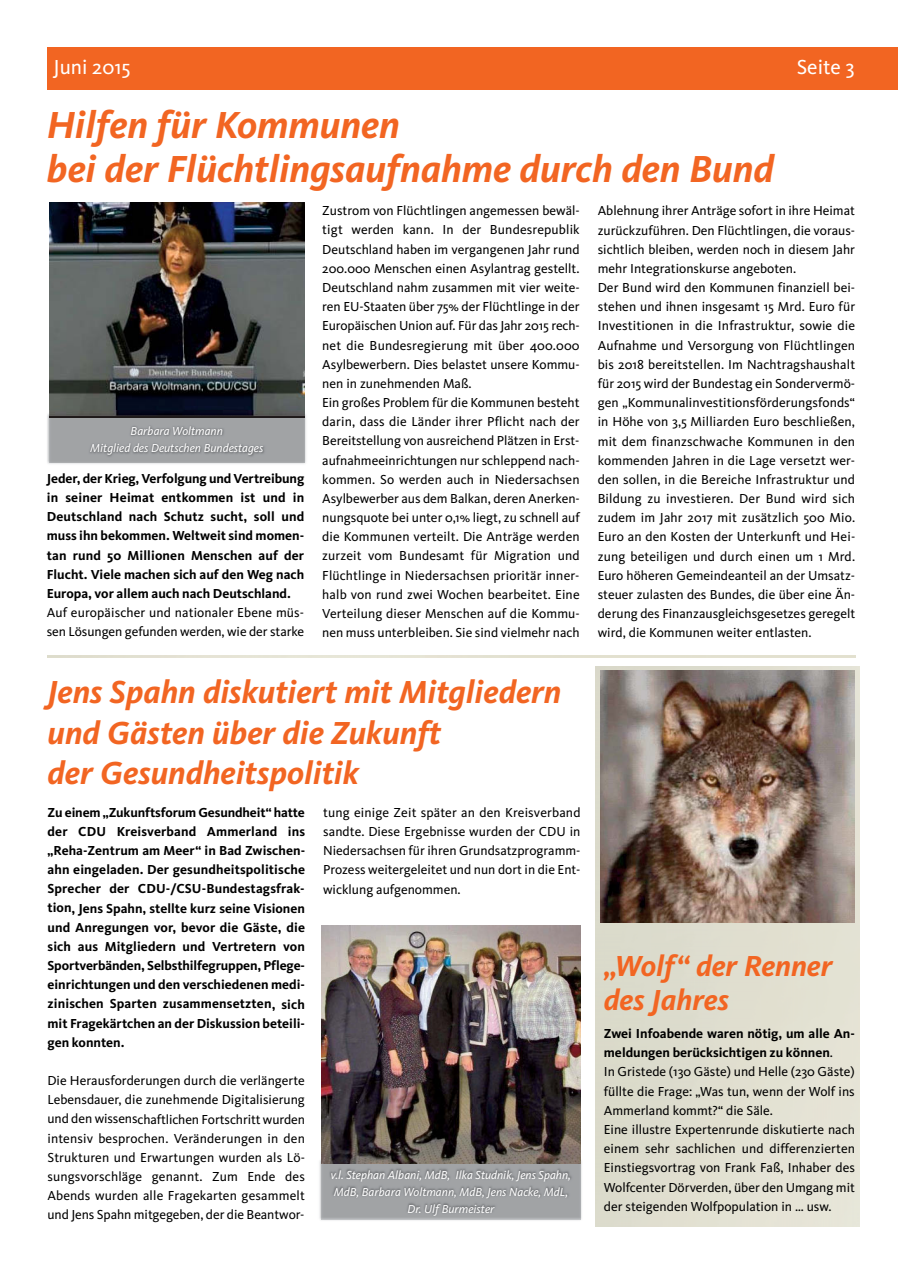
<style>
.page{position:relative;width:902px;height:1272px;background:#fff}
.page>*{position:absolute;margin:0;border:0;box-sizing:border-box;transform-origin:0 0}
.t1{font:italic 700 39px/43.5px "CDU Kievit";color:#f26522}
.t2{font:italic 700 33px/40.5px "CDU Kievit";color:#f26522}
.t3{font:italic 700 30px/33.9px "CDU Kievit";color:#f26522}
.t4{font:21px "CDU Kievit";color:#fff}
.t5{font:13.5px/19.2px "CDU Kievit";color:#000}
.t6{font:700 13.5px/19.2px "CDU Kievit";color:#000;text-align:justify}
.t7{font:italic 12px/17.1px "CDU Kievit";color:#fff;text-align:center}
.s1{font-weight:700}
</style>
<div class="page">
<div style="left:595px;top:666px;width:264px;height:560px;background:#e0decf"></div>
<div style="left:47px;top:47px;width:850px;height:42px;background:#f26522"></div>
<img style="left:600px;top:670px;width:254px;height:252px">
<img style="left:49px;top:202px;width:256px;height:208px">
<img style="left:319px;top:1155px;width:263px;height:66px">
<img style="left:321px;top:1163px;width:259px;height:56px">
<img style="left:321px;top:925px;width:259px;height:238px">
<img style="left:47px;top:414px;width:259px;height:50px">
<img style="left:49px;top:410px;width:256px;height:52px">
<h3 class="t4" style="left:54px;top:60px;width:78px">Juni 2015</h3>
<h3 class="t4" style="left:796px;top:60px;width:59px">Seite 3</h3>
<h1 class="t1" style="left:47px;top:108px;width:728px">Hilfen für Kommunen<br>bei der Flüchtlingsaufnahme durch den Bund</h1>
<p class="t7" style="left:90px;top:423px;width:174px">Barbara Woltmann<br>Mitglied des Deutschen Bundestages</p>
<p class="t6" style="left:47px;top:470px;width:259px">Jeder, der Krieg, Verfolgung und Vertreibung in seiner Heimat entkommen ist und in Deutschland nach Schutz sucht, soll und muss ihn bekommen. Weltweit sind momen&shy;tan rund 50 Millionen Menschen auf der Flucht. Viele machen sich auf den Weg nach Europa, vor allem auch nach Deutschland.</p>
<p class="t5" style="left:47px;top:604px;width:259px">Auf europäischer und nationaler Ebene müs&shy;sen Lösungen gefunden werden, wie der starke</p>
<p class="t5" style="left:322px;top:202px;width:259px">Zustrom von Flüchtlingen angemessen bewäl&shy;tigt werden kann. In der Bundesrepublik Deutschland haben im vergangenen Jahr rund 200.000 Menschen einen Asylantrag gestellt.<br>Deutschland nahm zusammen mit vier weite&shy;ren EU-Staaten über 75% der Flüchtlinge in der Europäischen Union auf. Für das Jahr 2015 rech&shy;net die Bundesregierung mit über 400.000<br>Asylbewerbern. Dies belastet unsere Kommu&shy;nen in zunehmenden Maß.<br>Ein großes Problem für die Kommunen besteht darin, dass die Länder ihrer Pflicht nach der Bereitstellung von ausreichend Plätzen in Erst&shy;aufnahmeeinrichtungen nur schleppend nach&shy;kommen. So werden auch in Niedersachsen Asylbewerber aus dem Balkan, deren Anerken&shy;nungsquote bei unter 0,1% liegt, zu schnell auf die Kommunen verteilt. Die Anträge werden zurzeit vom Bundesamt für Migration und Flüchtlinge in Niedersachsen prioritär inner&shy;halb von rund zwei Wochen bearbeitet. Eine Verteilung dieser Menschen auf die Kommu&shy;nen muss unterbleiben. Sie sind vielmehr nach</p>
<p class="t5" style="left:597px;top:203px;width:259px">Ablehnung ihrer Anträge sofort in ihre Heimat zurückzuführen. Den Flüchtlingen, die voraus&shy;sichtlich bleiben, werden noch in diesem Jahr mehr Integrationskurse angeboten.<br>Der Bund wird den Kommunen finanziell bei&shy;stehen und ihnen insgesamt 15 Mrd. Euro für Investitionen in die Infrastruktur, sowie die Aufnahme und Versorgung von Flüchtlingen bis 2018 bereitstellen. Im Nachtragshaushalt für 2015 wird der Bundestag ein Sondervermö&shy;gen „Kommunalinvestitionsförderungsfonds“ in Höhe von 3,5 Milliarden Euro beschließen, mit dem finanzschwache Kommunen in den kommenden Jahren in die Lage versetzt wer&shy;den sollen, in die Bereiche Infrastruktur und Bildung zu investieren. Der Bund wird sich zudem im Jahr 2017 mit zusätzlich 500 Mio.<br>Euro an den Kosten der Unterkunft und Hei&shy;zung beteiligen und durch einen um 1 Mrd.<br>Euro höheren Gemeindeanteil an der Umsatz&shy;steuer zulasten des Bundes, die über eine Än&shy;derung des Finanzausgleichsgesetzes geregelt wird, die Kommunen weiter entlasten.</p>
<h2 class="t2" style="left:48px;top:675px;width:515px">Jens Spahn diskutiert mit Mitgliedern und Gästen über die Zukunft<br>der Gesundheitspolitik</h2>
<p class="t6" style="left:47px;top:804px;width:259px">Zu einem „Zukunftsforum Gesundheit“ hatte der CDU Kreisverband Ammerland ins „Reha-Zentrum am Meer“ in Bad Zwischen&shy;ahn eingeladen. Der gesundheitspolitische Sprecher der CDU-/CSU-Bundestagsfrak&shy;tion, Jens Spahn, stellte kurz seine Visionen und Anregungen vor, bevor die Gäste, die sich aus Mitgliedern und Vertretern von Sportverbänden, Selbsthilfegruppen, Pflege&shy;einrichtungen und den verschiedenen medi&shy;zinischen Sparten zusammensetzten, sich mit Fragekärtchen an der Diskussion beteili&shy;gen konnten.</p>
<p class="t5" style="left:47px;top:1072px;width:259px;text-align:justify">Die Herausforderungen durch die verlängerte Lebensdauer, die zunehmende Digitalisierung und den wissenschaftlichen Fortschritt wurden intensiv besprochen. Veränderungen in den Strukturen und Erwartungen wurden als Lö&shy;sungsvorschläge genannt. Zum Ende des Abends wurden alle Fragekarten gesammelt und Jens Spahn mitgegeben, der die Beantwor-</p>
<p class="t5" style="left:323px;top:804px;width:259px;text-align:justify">tung einige Zeit später an den Kreisverband sandte. Diese Ergebnisse wurden der CDU in Niedersachsen für ihren Grundsatzprogramm-Prozess weitergeleitet und nun dort in die Ent&shy;wicklung aufgenommen.</p>
<p class="t7" style="left:331px;top:1167px;width:241px">v.l. Stephan Albani, MdB, Ilka Studnik, Jens Spahn,<br>MdB, Barbara Woltmann, MdB, Jens Nacke, MdL,<br>Dr. Ulf Burmeister</p>
<h3 class="t3" style="left:603px;top:952px;width:230px">„Wolf“ der Renner des Jahres</h3>
<p class="t5" style="left:603px;top:1025px;width:252px"><span class="s1">Zwei Infoabende waren nötig, um alle An&shy;meldungen berücksichtigen zu können</span>.<br>In Gristede (130 Gäste) und Helle (230 Gäste) füllte die Frage: „Was tun, wenn der Wolf ins Ammerland kommt?“ die Säle.<br>Eine illustre Expertenrunde diskutierte nach einem sehr sachlichen und differenzierten Einstiegsvortrag von Frank Faß, Inhaber des Wolfcenter Dörverden, über den Umgang mit der steigenden Wolfpopulation in … usw.</p>
</div>
